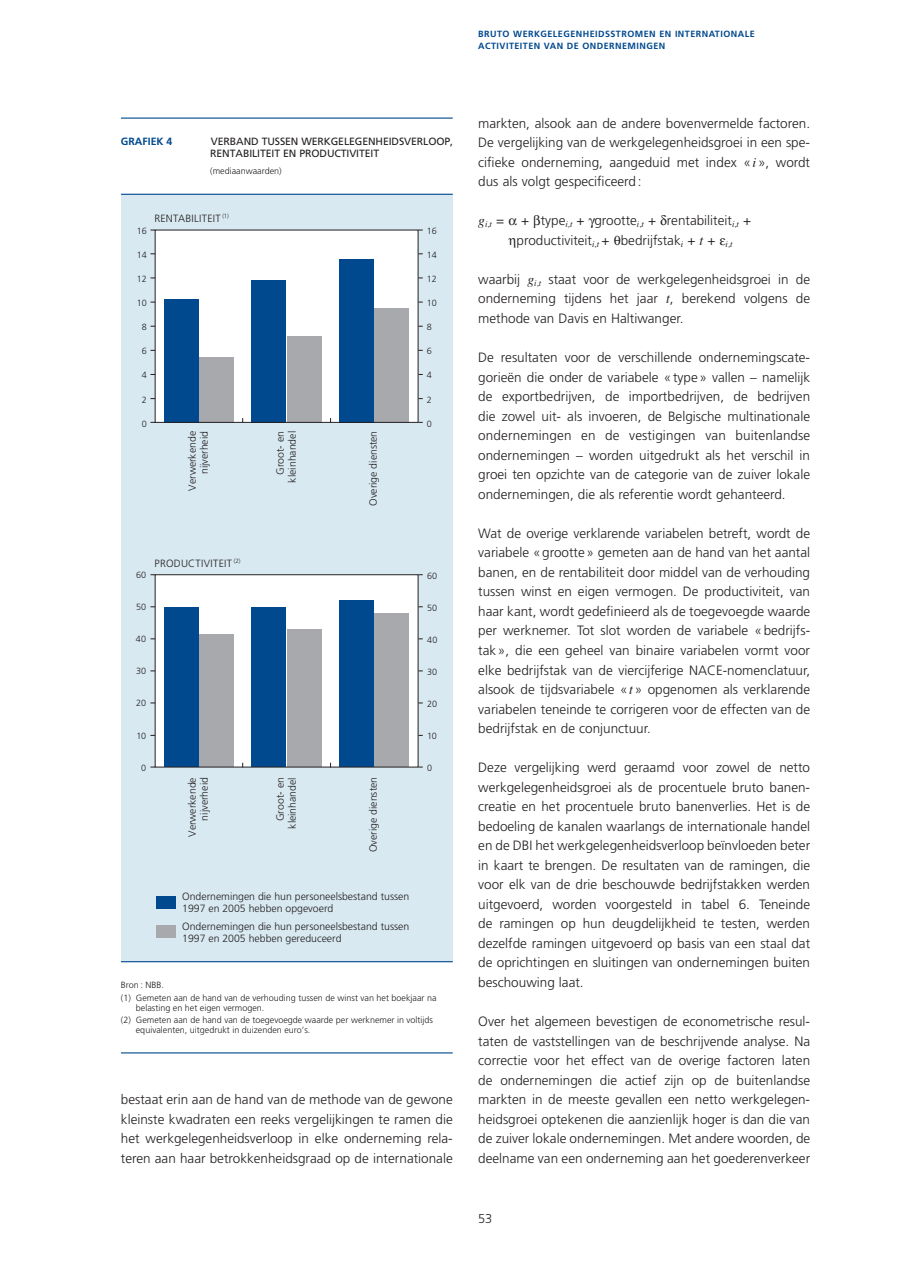
<style>
.page{position:relative;width:898px;height:1263px;background:#fff}
.page>*{position:absolute;margin:0;border:0;box-sizing:border-box;transform-origin:0 0}
.t1{font:300 13.5px/19.5px "Frutiger LT";color:#231f20;text-align:justify}
.t2{font:300 12.75px "Frutiger LT";color:#231f20}
.t3{font:300 10.5px/12px "Frutiger LT";color:#231f20;text-align:right}
.t4{font:10.5px/12px "Frutiger LT";letter-spacing:-.01em;color:#231f20}
.t5{font:300 10.5px "Frutiger LT";letter-spacing:.025em;color:#231f20}
.t6{font:300 10.5px "Frutiger LT";letter-spacing:.03em;color:#231f20}
.t7{font:700 10.5px "Frutiger LT";color:#01498e}
.t8{font:300 9px/12.8px "Frutiger LT";color:#231f20}
.t9{font:700 9px/12px "Frutiger LT";letter-spacing:.05em;color:#01498e}
.s1{font-family:"Times";font-weight:400;font-style:italic}
</style>
<div class="page">
<div style="left:121px;top:194px;width:332px;height:767px;background:#d8e9f1"></div>
<div style="left:155px;top:230px;width:263px;height:192px;background:#fff"></div>
<div style="left:164px;top:299px;width:35px;height:123px;background:#01498e"></div>
<div style="left:199px;top:357px;width:35px;height:65px;background:#a8a9ad"></div>
<div style="left:252px;top:280px;width:34px;height:142px;background:#01498e"></div>
<div style="left:286px;top:336px;width:35px;height:86px;background:#a8a9ad"></div>
<div style="left:339px;top:259px;width:35px;height:163px;background:#01498e"></div>
<div style="left:374px;top:308px;width:35px;height:114px;background:#a8a9ad"></div>
<div style="left:156px;top:896px;width:19px;height:12px;background:#01498e"></div>
<div style="left:156px;top:925px;width:19px;height:13px;background:#a8a9ad"></div>
<div style="left:155px;top:574px;width:263px;height:193px;background:#fff"></div>
<div style="left:164px;top:607px;width:35px;height:160px;background:#01498e"></div>
<div style="left:199px;top:634px;width:35px;height:133px;background:#a8a9ad"></div>
<div style="left:252px;top:607px;width:34px;height:160px;background:#01498e"></div>
<div style="left:286px;top:630px;width:35px;height:137px;background:#a8a9ad"></div>
<div style="left:339px;top:600px;width:35px;height:167px;background:#01498e"></div>
<div style="left:374px;top:613px;width:35px;height:154px;background:#a8a9ad"></div>
<hr style="left:121px;top:194px;width:332px;height:1px;background:#01498e">
<hr style="left:121px;top:117px;width:332px;height:2px;background:#01498e">
<hr style="left:121px;top:961px;width:332px;height:1px;background:#01498e">
<hr style="left:121px;top:1052px;width:332px;height:1px;background:#01498e">
<p class="t9" style="left:478px;top:28px;width:278px">BRUTO WERKGELEGENHEIDSSTROMEN EN INTERNATIONALE<br>ACTIVITEITEN VAN DE ONDERNEMINGEN</p>
<p class="t7" style="left:121px;top:135px;width:53px">GRAFIEK 4</p>
<p class="t4" style="left:210px;top:136px;width:244px">VERBAND TUSSEN WERKGELEGENHEIDSVERLOOP,<br>RENTABILITEIT EN PRODUCTIVITEIT</p>
<p class="t8" style="left:210px;top:164px;width:73px">(mediaanwaarden)</p>
<p class="t6" style="left:155px;top:212px;width:76px">RENTABILITEIT <sup>(1)</sup></p>
<p class="t8" style="left:137px;top:224px;width:12px">16</p>
<p class="t8" style="left:426px;top:224px;width:12px">16</p>
<p class="t8" style="left:137px;top:248px;width:12px">14</p>
<p class="t8" style="left:426px;top:248px;width:12px">14</p>
<p class="t8" style="left:137px;top:272px;width:12px">12</p>
<p class="t8" style="left:426px;top:272px;width:12px">12</p>
<p class="t8" style="left:137px;top:297px;width:12px">10</p>
<p class="t8" style="left:426px;top:297px;width:12px">10</p>
<p class="t8" style="left:142px;top:321px;width:7px">8</p>
<p class="t8" style="left:426px;top:321px;width:7px">8</p>
<p class="t8" style="left:142px;top:345px;width:7px">6</p>
<p class="t8" style="left:426px;top:345px;width:7px">6</p>
<p class="t8" style="left:142px;top:369px;width:7px">4</p>
<p class="t8" style="left:426px;top:369px;width:7px">4</p>
<p class="t8" style="left:142px;top:393px;width:7px">2</p>
<p class="t8" style="left:426px;top:393px;width:7px">2</p>
<p class="t8" style="left:142px;top:417px;width:7px">0</p>
<p class="t8" style="left:426px;top:417px;width:7px">0</p>
<p class="t3" style="left:186px;top:490px;width:61px;rotate:-90deg">Verwerkende nijverheid</p>
<p class="t3" style="left:274px;top:482px;width:53px;rotate:-90deg">Groot- en kleinhandel</p>
<p class="t3" style="left:367px;top:506px;width:77px;rotate:-90deg">Overige diensten</p>
<p class="t5" style="left:155px;top:557px;width:87px">PRODUCTIVITEIT <sup>(2)</sup></p>
<p class="t8" style="left:136px;top:569px;width:12px">60</p>
<p class="t8" style="left:427px;top:569px;width:12px">60</p>
<p class="t8" style="left:136px;top:601px;width:12px">50</p>
<p class="t8" style="left:427px;top:601px;width:12px">50</p>
<p class="t8" style="left:136px;top:633px;width:12px">40</p>
<p class="t8" style="left:427px;top:633px;width:12px">40</p>
<p class="t8" style="left:136px;top:665px;width:12px">30</p>
<p class="t8" style="left:427px;top:665px;width:12px">30</p>
<p class="t8" style="left:136px;top:697px;width:12px">20</p>
<p class="t8" style="left:427px;top:697px;width:12px">20</p>
<p class="t8" style="left:136px;top:729px;width:11px">10</p>
<p class="t8" style="left:427px;top:730px;width:11px">10</p>
<p class="t8" style="left:141px;top:761px;width:7px">0</p>
<p class="t8" style="left:427px;top:762px;width:7px">0</p>
<p class="t3" style="left:186px;top:836px;width:61px;rotate:-90deg">Verwerkende nijverheid</p>
<p class="t3" style="left:274px;top:828px;width:53px;rotate:-90deg">Groot- en kleinhandel</p>
<p class="t3" style="left:367px;top:852px;width:77px;rotate:-90deg">Overige diensten</p>
<p class="t3" style="left:182px;top:890px;width:228px;text-align:left">Ondernemingen die hun personeelsbestand tussen<br>1997 en 2005 hebben opgevoerd</p>
<p class="t3" style="left:182px;top:920px;width:228px;text-align:left">Ondernemingen die hun personeelsbestand tussen<br>1997 en 2005 hebben gereduceerd</p>
<p class="t8" style="left:121px;top:978px;width:317px">Bron : NBB.<br>(1) Gemeten aan de hand van de verhouding tussen de winst van het boekjaar na</p>
<p class="t8" style="left:121px;top:1001px;width:313px;text-indent:15px">belasting en het eigen vermogen.<br>(2) Gemeten aan de hand van de toegevoegde waarde per werknemer in voltijds</p>
<p class="t8" style="left:136px;top:1023px;width:176px">equivalenten, uitgedrukt in duizenden euro’s.</p>
<p class="t1" style="left:121px;top:1089px;width:333px">bestaat erin aan de hand van de methode van de gewone kleinste kwadraten een reeks vergelijkingen te ramen die het werkgelegenheidsverloop in elke onderneming rela&shy;teren aan haar betrokkenheidsgraad op de internationale</p>
<p class="t1" style="left:478px;top:113px;width:333px">markten, alsook aan de andere bovenvermelde factoren.<br>De vergelijking van de werkgelegenheidsgroei in een spe&shy;cifieke onderneming, aangeduid met index « <span class="s1">i</span> », wordt dus als volgt gespecificeerd :</p>
<p class="t1" style="left:516px;top:211px;width:236px;text-indent:-38px"><span class="s1">g</span><sub>i,t</sub> = + type<sub>i,t</sub> + grootte<sub>i,t</sub> + rentabiliteit<sub>i,t</sub> + productiviteit<sub>i,t</sub> + bedrijfstak<sub>i</sub> + <span class="s1">t</span> + <sub>i,t</sub></p>
<p class="t1" style="left:478px;top:270px;width:333px">waarbij <span class="s1">g</span><sub>i,t</sub> staat voor de werkgelegenheidsgroei in de onderneming tijdens het jaar <span class="s1">t</span>, berekend volgens de methode van Davis en Haltiwanger.</p>
<p class="t1" style="left:478px;top:348px;width:333px">De resultaten voor de verschillende ondernemingscate&shy;gorieën die onder de variabele « type » vallen – namelijk de exportbedrijven, de importbedrijven, de bedrijven die zowel uit- als invoeren, de Belgische multinationale ondernemingen en de vestigingen van buitenlandse ondernemingen – worden uitgedrukt als het verschil in groei ten opzichte van de categorie van de zuiver lokale ondernemingen, die als referentie wordt gehanteerd.</p>
<p class="t1" style="left:478px;top:523px;width:333px">Wat de overige verklarende variabelen betreft, wordt de variabele « grootte » gemeten aan de hand van het aantal banen, en de rentabiliteit door middel van de verhouding tussen winst en eigen vermogen. De productiviteit, van haar kant, wordt gedefinieerd als de toegevoegde waarde per werknemer. Tot slot worden de variabele « bedrijfs&shy;tak », die een geheel van binaire variabelen vormt voor elke bedrijfstak van de viercijferige NACE-nomenclatuur, alsook de tijdsvariabele « <span class="s1">t</span> » opgenomen als verklarende variabelen teneinde te corrigeren voor de effecten van de bedrijfstak en de conjunctuur.</p>
<p class="t1" style="left:478px;top:758px;width:333px">Deze vergelijking werd geraamd voor zowel de netto werkgelegenheidsgroei als de procentuele bruto banen&shy;creatie en het procentuele bruto banenverlies. Het is de bedoeling de kanalen waarlangs de internationale handel en de DBI het werkgelegenheidsverloop beïnvloeden beter in kaart te brengen. De resultaten van de ramingen, die voor elk van de drie beschouwde bedrijfstakken werden uitgevoerd, worden voorgesteld in tabel 6. Teneinde de ramingen op hun deugdelijkheid te testen, werden dezelfde ramingen uitgevoerd op basis van een staal dat de oprichtingen en sluitingen van ondernemingen buiten beschouwing laat.</p>
<p class="t1" style="left:478px;top:1011px;width:333px">Over het algemeen bevestigen de econometrische resul&shy;taten de vaststellingen van de beschrijvende analyse. Na correctie voor het effect van de overige factoren laten de ondernemingen die actief zijn op de buitenlandse markten in de meeste gevallen een netto werkgelegen&shy;heidsgroei optekenen die aanzienlijk hoger is dan die van de zuiver lokale ondernemingen. Met andere woorden, de deelname van een onderneming aan het goederenverkeer</p>
<p class="t2" style="left:478px;top:1210px;width:16px">53</p>
</div>
